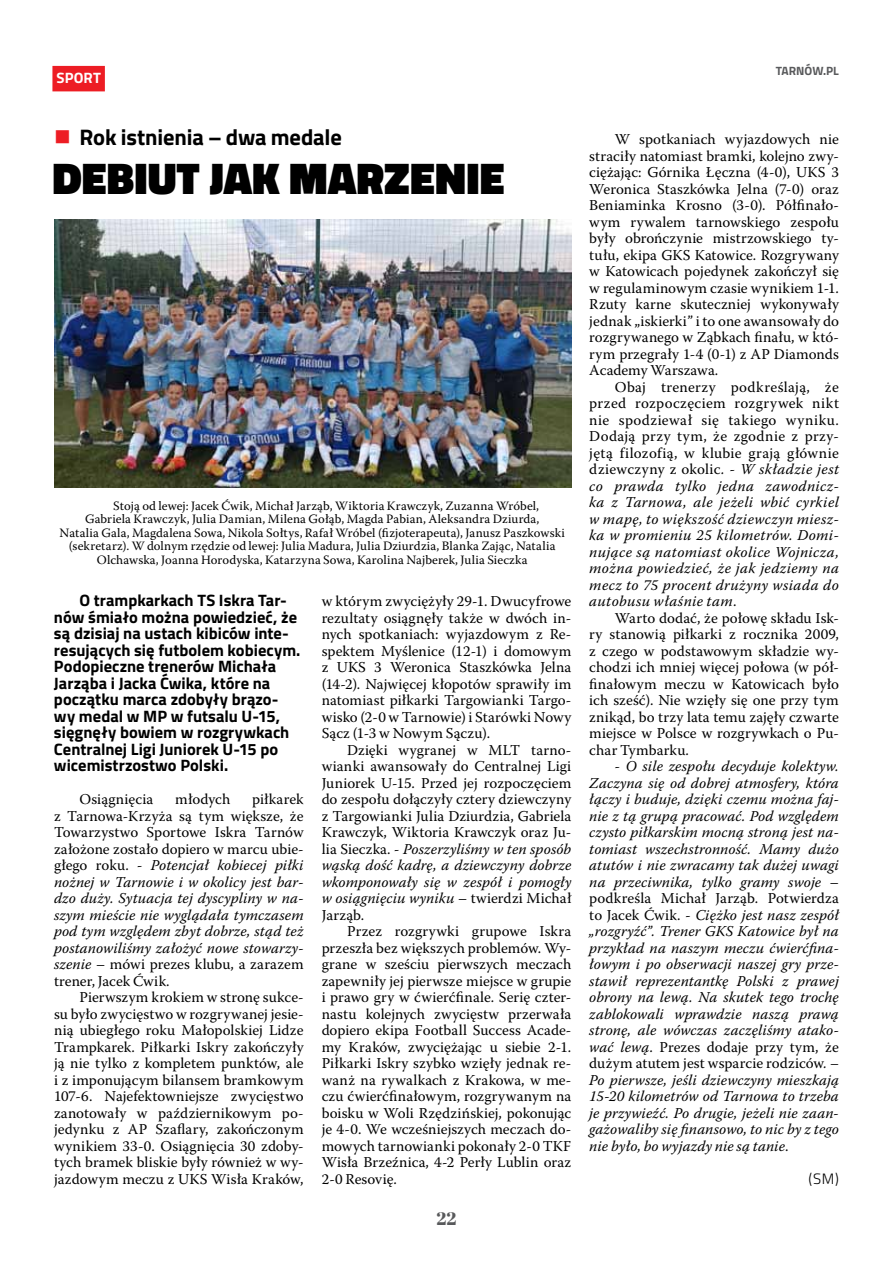
<style>
.page{position:relative;width:893px;height:1263px;background:#fff}
.page>*{position:absolute;margin:0;border:0;box-sizing:border-box;transform-origin:0 0}
.t1{font:900 45px "Titillium";color:#000}
.t2{font:700 22.5px "Titillium";letter-spacing:-.005em;color:#000}
.t3{font:18px "Abril Fatface";color:#58595b}
.t4{font:700 16.5px/16.5px "Titillium";color:#000}
.t5{font:15px/16.5px "Warnock Pro";letter-spacing:.005em;color:#000;text-align:justify}
.t6{font:italic 15px/16.5px "Warnock Pro";letter-spacing:.01em;color:#000;text-align:justify}
.t7{font:700 15px "Titillium";letter-spacing:.01em;color:#fff}
.t8{font:300 15px "Titillium";color:#000}
.t9{font:12.75px "Warnock Pro";letter-spacing:.015em;color:#000}
.t10{font:700 12px "Titillium";color:#58595b}
.s1{color:#ed1d24}
.s2{font-style:normal}
.s3{font-style:italic}
</style>
<div class="page">
<div style="left:52px;top:66px;width:53px;height:25px;background:#ed1d24"></div>
<img style="left:54px;top:220px;width:517px;height:267px">
<p class="t7" style="left:56px;top:66px;width:46px">SPORT</p>
<p class="t10" style="left:776px;top:62px;width:65px">TARNÓW.PL</p>
<h2 class="t2" style="left:54px;top:120px;width:289px"><span class="s1">■</span> Rok istnienia – dwa medale</h2>
<h1 class="t1" style="left:52px;top:146px;width:451px">DEBIUT JAK MARZENIE</h1>
<p class="t9" style="left:113px;top:498px;width:427px">Stoją od lewej: Jacek Ćwik, Michał Jarząb, Wiktoria Krawczyk, Zuzanna Wróbel,</p>
<p class="t9" style="left:85px;top:511px;width:456px">Gabriela Krawczyk, Julia Damian, Milena Gołąb, Magda Pabian, Aleksandra Dziurda,</p>
<p class="t9" style="left:60px;top:525px;width:507px">Natalia Gala, Magdalena Sowa, Nikola Sołtys, Rafał Wróbel (fizjoterapeuta), Janusz Paszkowski</p>
<p class="t9" style="left:69px;top:538px;width:488px">(sekretarz). W dolnym rzędzie od lewej: Julia Madura, Julia Dziurdzia, Blanka Zając, Natalia</p>
<p class="t9" style="left:97px;top:552px;width:432px">Olchawska, Joanna Horodyska, Katarzyna Sowa, Karolina Najberek, Julia Sieczka</p>
<p class="t4" style="left:54px;top:591px;width:248px;text-indent:26px">O trampkarkach TS Iskra Tar&shy;nów śmiało można powiedzieć, że są dzisiaj na ustach kibiców inte&shy;resujących się futbolem kobiecym.<br>Podopieczne trenerów Michała<br>Jarząba i Jacka Ćwika, które na początku marca zdobyły brązo&shy;wy medal w MP w futsalu U-15, sięgnęły bowiem w rozgrywkach<br>Centralnej Ligi Juniorek U-15 po wicemistrzostwo Polski.</p>
<p class="t5" style="left:80px;top:791px;width:75px">Osiągnięcia</p>
<p class="t5" style="left:175px;top:791px;width:57px">młodych</p>
<p class="t6" style="left:54px;top:791px;width:251px;text-indent:198px"><span class="s2">piłkarek z Tarnowa-Krzyża są tym większe, że Towarzystwo Sportowe Iskra Tarnów założone zostało dopiero w marcu ubie&shy;głego roku.</span> - Potencjał kobiecej piłki nożnej w Tarnowie i w okolicy jest bar&shy;dzo duży. Sytuacja tej dyscypliny w na&shy;szym mieście nie wyglądała tymczasem pod tym względem zbyt dobrze, stąd też postanowiliśmy założyć nowe stowarzy&shy;szenie <span class="s2">– mówi prezes klubu, a zarazem trener, Jacek Ćwik.</span></p>
<p class="t5" style="left:54px;top:989px;width:251px;text-indent:26px">Pierwszym krokiem w stronę sukce&shy;su było zwycięstwo w rozgrywanej jesie&shy;nią ubiegłego roku Małopolskiej Lidze Trampkarek. Piłkarki Iskry zakończyły ją nie tylko z kompletem punktów, ale i z imponującym bilansem bramkowym 107-6. Najefektowniejsze zwycięstwo zanotowały w październikowym po&shy;jedynku z AP Szaflary, zakończonym wynikiem 33-0. Osiągnięcia 30 zdoby&shy;tych bramek bliskie były również w wy&shy;jazdowym meczu z UKS Wisła Kraków,</p>
<p class="t5" style="left:322px;top:593px;width:251px">w którym zwyciężyły 29-1. Dwucyfrowe rezultaty osiągnęły także w dwóch in&shy;nych spotkaniach: wyjazdowym z Re&shy;spektem Myślenice (12-1) i domowym z UKS 3 Weronica Staszkówka Jelna (14-2). Najwięcej kłopotów sprawiły im natomiast piłkarki Targowianki Targo&shy;wisko (2-0 w Tarnowie) i Starówki Nowy Sącz (1-3 w Nowym Sączu).</p>
<p class="t5" style="left:322px;top:741px;width:251px;text-indent:26px">Dzięki wygranej w MLT tarno&shy;wianki awansowały do Centralnej Ligi Juniorek U-15. Przed jej rozpoczęciem do zespołu dołączyły cztery dziewczyny z Targowianki Julia Dziurdzia, Gabriela Krawczyk, Wiktoria Krawczyk oraz Ju&shy;lia Sieczka. <span class="s3">- Poszerzyliśmy w ten sposób wąską dość kadrę, a dziewczyny dobrze wkomponowały się w zespół i pomogły w osiągnięciu wyniku</span> – twierdzi Michał Jarząb.</p>
<p class="t5" style="left:322px;top:923px;width:251px;text-indent:26px">Przez rozgrywki grupowe Iskra przeszła bez większych problemów. Wy&shy;grane w sześciu pierwszych meczach zapewniły jej pierwsze miejsce w grupie i prawo gry w ćwierćfinale. Serię czter&shy;nastu kolejnych zwycięstw przerwała dopiero ekipa Football Success Acade&shy;my Kraków, zwyciężając u siebie 2-1.<br>Piłkarki Iskry szybko wzięły jednak re&shy;wanż na rywalkach z Krakowa, w me&shy;czu ćwierćfinałowym, rozgrywanym na boisku w Woli Rzędzińskiej, pokonując je 4-0. We wcześniejszych meczach do&shy;mowych tarnowianki pokonały 2-0 TKF Wisła Brzeźnica, 4-2 Perły Lublin oraz 2-0 Resovię.</p>
<p class="t3" style="left:437px;top:1206px;width:21px">22</p>
<p class="t5" style="left:589px;top:131px;width:251px;text-indent:26px">W spotkaniach wyjazdowych nie straciły natomiast bramki, kolejno zwy&shy;ciężając: Górnika Łęczna (4-0), UKS 3<br>Weronica Staszkówka Jelna (7-0) oraz Beniaminka Krosno (3-0). Półfinało&shy;wym rywalem tarnowskiego zespołu były obrończynie mistrzowskiego ty&shy;tułu, ekipa GKS Katowice. Rozgrywany w Katowicach pojedynek zakończył się w regulaminowym czasie wynikiem 1-1.<br>Rzuty karne skuteczniej wykonywały jednak „iskierki” i to one awansowały do rozgrywanego w Ząbkach finału, w któ&shy;rym przegrały 1-4 (0-1) z AP Diamonds Academy Warszawa.</p>
<p class="t6" style="left:589px;top:378px;width:251px;text-indent:26px"><span class="s2">Obaj trenerzy podkreślają, że przed rozpoczęciem rozgrywek nikt nie spodziewał się takiego wyniku.<br>Dodają przy tym, że zgodnie z przy&shy;jętą filozofią, w klubie grają głównie dziewczyny z okolic</span>. - W składzie jest co prawda tylko jedna zawodnicz&shy;ka z Tarnowa, ale jeżeli wbić cyrkiel w mapę, to większość dziewczyn miesz&shy;ka w promieniu 25 kilometrów. Domi&shy;nujące są natomiast okolice Wojnicza, można powiedzieć, że jak jedziemy na mecz to 75 procent drużyny wsiada do autobusu właśnie tam<span class="s2">.</span></p>
<p class="t5" style="left:589px;top:609px;width:251px;text-indent:26px">Warto dodać, że połowę składu Isk&shy;ry stanowią piłkarki z rocznika 2009, z czego w podstawowym składzie wy&shy;chodzi ich mniej więcej połowa (w pół&shy;finałowym meczu w Katowicach było ich sześć). Nie wzięły się one przy tym znikąd, bo trzy lata temu zajęły czwarte miejsce w Polsce w rozgrywkach o Pu&shy;char Tymbarku.</p>
<p class="t6" style="left:589px;top:758px;width:251px;text-indent:26px">- O sile zespołu decyduje kolektyw.<br>Zaczyna się od dobrej atmosfery, która łączy i buduje, dzięki czemu można faj&shy;nie z tą grupą pracować. Pod względem czysto piłkarskim mocną stroną jest na&shy;tomiast wszechstronność. Mamy dużo atutów i nie zwracamy tak dużej uwagi na przeciwnika, tylko gramy swoje <span class="s2">– podkreśla Michał Jarząb. Potwierdza to Jacek Ćwik.</span> - Ciężko jest nasz zespół „rozgryźć”. Trener GKS Katowice był na przykład na naszym meczu ćwierćfina&shy;łowym i po obserwacji naszej gry prze&shy;stawił reprezentantkę Polski z prawej obrony na lewą. Na skutek tego trochę zablokowali wprawdzie naszą prawą stronę, ale wówczas zaczęliśmy atako&shy;wać lewą<span class="s2">. Prezes dodaje przy tym, że dużym atutem jest wsparcie rodziców</span>. – Po pierwsze, jeśli dziewczyny mieszkają 15-20 kilometrów od Tarnowa to trzeba je przywieźć. Po drugie, jeżeli nie zaan&shy;gażowaliby się finansowo, to nic by z tego nie było, bo wyjazdy nie są tanie<span class="s2">.</span></p>
<p class="t8" style="left:809px;top:1167px;width:32px">(SM)</p>
</div>
